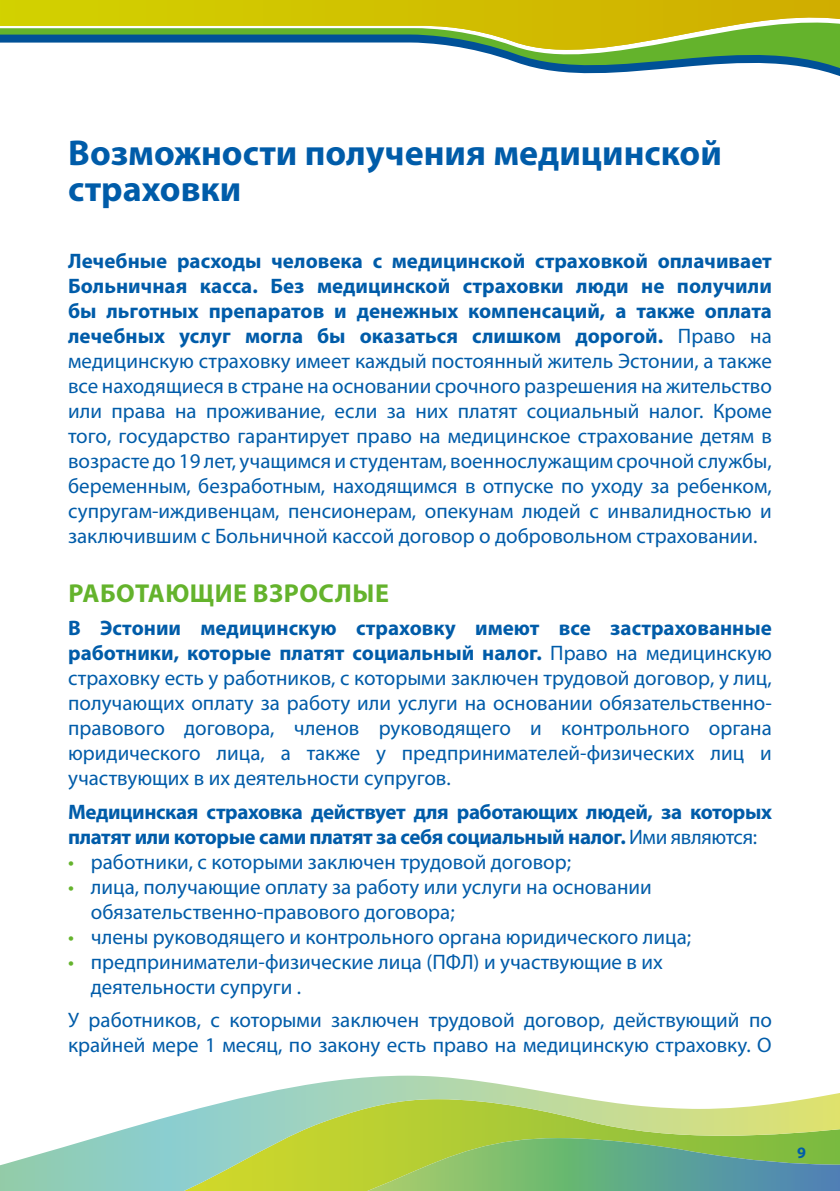
<style>
.page{position:relative;width:840px;height:1191px;background:#fff}
.page>*{position:absolute;margin:0;border:0;box-sizing:border-box;transform-origin:0 0}
.t1{font:700 36px/36px "Myriad Pro";color:#005ca9}
.t2{font:700 26px "Myriad Pro";letter-spacing:.02em;color:#64b32c}
.t3{font:21px/25px "Myriad Pro";color:#005ca9}
.t4{font:700 21px/25px "Myriad Pro";letter-spacing:-.02em;color:#005ca9}
.t5{font:700 16px "Myriad Pro";color:#005ca9}
.s1{font-weight:700}
.s2{font-weight:400}
.s3{color:#64b32c}
</style>
<div class="page">
<svg style="left:0;top:1075px;width:839px;height:116px"></svg>
<img style="left:319px;top:1099px;width:403px;height:36px">
<svg style="left:504px;top:58px;width:335px;height:17px"></svg>
<svg style="left:0;top:0;width:839px;height:58px"></svg>
<h1 class="t1" style="left:68px;top:134px;width:655px">Возможности получения медицинской страховки</h1>
<p class="t3" style="left:68px;top:248px;width:705px;text-align:justify"><span class="s1">Лечебные расходы человека с медицинской страховкой оплачивает Больничная касса. Без медицинской страховки люди не получили бы льготных препаратов и денежных компенсаций, а также оплата лечебных услуг могла бы оказаться слишком дорогой.</span> Право на медицинскую страховку имеет каждый постоянный житель Эстонии, а также все находящиеся в стране на основании срочного разрешения на жительство или права на проживание, если за них платят социальный налог. Кроме того, государство гарантирует право на медицинское страхование детям в возрасте до 19 лет, учащимся и студентам, военнослужащим срочной службы, беременным, безработным, находящимся в отпуске по уходу за ребенком, супругам-иждивенцам, пенсионерам, опекунам людей с инвалидностью и заключившим с Больничной кассой договор о добровольном страховании.</p>
<p class="t2" style="left:68px;top:576px;width:322px">РАБОТАЮЩИЕ ВЗРОСЛЫЕ</p>
<p class="t3" style="left:68px;top:615px;width:705px;text-align:justify"><span class="s1">В Эстонии медицинскую страховку имеют все застрахованные работники, которые платят социальный налог.</span> Право на медицинскую страховку есть у работников, с которыми заключен трудовой договор, у лиц, получающих оплату за работу или услуги на основании обязательственно&shy;правового договора, членов руководящего и контрольного органа юридического лица, а также у предпринимателей-физических лиц и участвующих в их деятельности супругов.</p>
<p class="t4" style="left:68px;top:798px;width:705px">Медицинская страховка действует для работающих людей, за которых платят или которые сами платят за себя социальный налог. <span class="s2">Ими являются:</span></p>
<p class="t3" style="left:68px;top:849px;width:504px"><span class="s3">•</span> работники, с которыми заключен трудовой договор;</p>
<p class="t3" style="left:91px;top:874px;width:562px;text-indent:-23px"><span class="s3">•</span> лица, получающие оплату за работу или услуги на основании обязательственно-правового договора;</p>
<p class="t3" style="left:68px;top:924px;width:624px"><span class="s3">•</span> члены руководящего и контрольного органа юридического лица;</p>
<p class="t3" style="left:91px;top:948px;width:573px;text-indent:-23px"><span class="s3">•</span> предприниматели-физические лица (ПФЛ) и участвующие в их деятельности супруги .</p>
<p class="t3" style="left:68px;top:1007px;width:705px">У работников, с которыми заключен трудовой договор, действующий по крайней мере 1 месяц, по закону есть право на медицинскую страховку. О</p>
<p class="t5" style="left:796px;top:1142px;width:10px">9</p>
</div>
